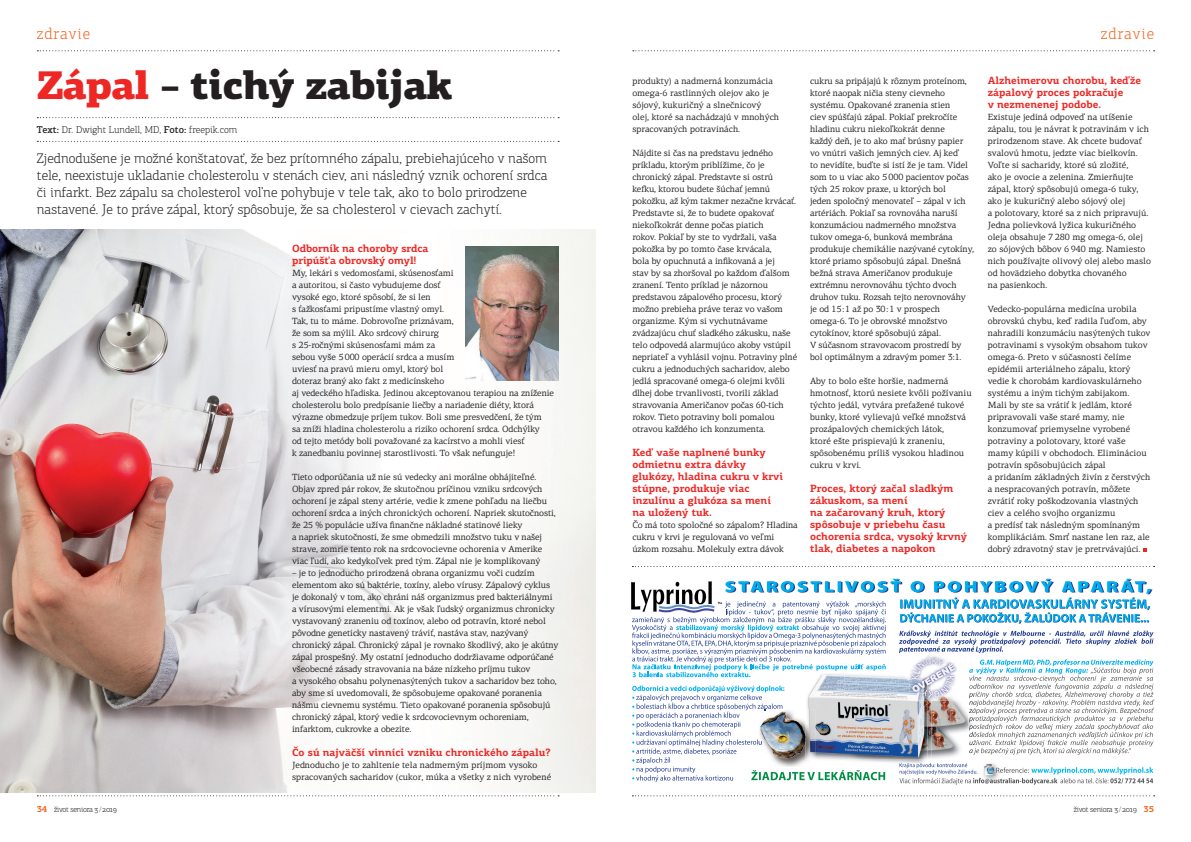
<style>
.page{position:relative;width:1191px;height:842px;background:#fff}
.page>*{position:absolute;margin:0;border:0;box-sizing:border-box;transform-origin:0 0}
.t1{font:900 40px "PF Centro Slab Pro";letter-spacing:-.03em;color:#231f20}
.t2{font:300 16px "PF Centro Slab Pro";letter-spacing:.06em;color:#f36421}
.t3{font:300 14px/17px "PF Centro Slab Pro";color:#231f20}
.t4{font:700 10.5px/12px "PF Centro Slab Pro";color:#ee2724}
.t5{font:300 10px "PF Centro Slab Pro";color:#231f20}
.t6{font:9px/12px "PF Centro Serif Pro";letter-spacing:-.01em;color:#231f20}
.t7{font:300 8px "PF Centro Slab Pro";letter-spacing:-.03em;color:#231f20}
.s1{color:#ee2724}
.s2{font-weight:500}
.s3{font-weight:700;font-size:9px;color:#f36421}
</style>
<div class="page">
<svg style="left:37px;top:795px;width:522px;height:1px"></svg>
<svg style="left:37px;top:50px;width:522px;height:1px"></svg>
<svg style="left:633px;top:50px;width:521px;height:1px"></svg>
<svg style="left:632px;top:795px;width:522px;height:1px"></svg>
<svg style="left:632px;top:566px;width:522px;height:1px"></svg>
<img style="left:0;top:229px;width:596px;height:564px">
<svg style="left:37px;top:117px;width:522px;height:1px"></svg>
<svg style="left:37px;top:141px;width:522px;height:1px"></svg>
<img style="left:466px;top:246px;width:92px;height:135px">
<svg style="left:632px;top:579px;width:522px;height:206px"></svg>
<svg style="left:1143px;top:548px;width:4px;height:4px"></svg>
<h2 class="t2" style="left:37px;top:24px;width:55px">zdravie</h2>
<h2 class="t2" style="left:1101px;top:24px;width:55px">zdravie</h2>
<h1 class="t1" style="left:37px;top:59px;width:417px"><span class="s1">Zápal</span> – tichý zabijak</h1>
<p class="t5" style="left:37px;top:123px;width:202px"><span class="s2">Text:</span> Dr. Dwight Lundell, MD, <span class="s2">Foto:</span> freepik.com</p>
<p class="t3" style="left:37px;top:150px;width:512px">Zjednodušene je možné konštatovať, že bez prítomného zápalu, prebiehajúceho v našom tele, neexistuje ukladanie cholesterolu v stenách ciev, ani následný vznik ochorení srdca či infarkt. Bez zápalu sa cholesterol voľne pohybuje v tele tak, ako to bolo prirodzene nastavené. Je to práve zápal, ktorý spôsobuje, že sa cholesterol v cievach zachytí.</p>
<p class="t4" style="left:987px;top:74px;width:155px">Alzheimerovu chorobu, keďže zápalový proces pokračuje<br>v nezmenenej podobe.</p>
<p class="t6" style="left:987px;top:111px;width:165px">Existuje jediná odpoveď na utíšenie zápalu, tou je návrat k potravinám v ich prirodzenom stave. Ak chcete budovať svalovú hmotu, jedzte viac bielkovín.<br>Voľte si sacharidy, ktoré sú zložité,<br>ako je ovocie a zelenina. Zmierňujte zápal, ktorý spôsobujú omega-6 tuky, ako je kukuričný alebo sójový olej<br>a polotovary, ktoré sa z nich pripravujú.<br>Jedna polievková lyžica kukuričného oleja obsahuje 7 280 mg omega-6, olej zo sójových bôbov 6 940 mg. Namiesto nich používajte olivový olej alebo maslo od hovädzieho dobytka chovaného<br>na pasienkoch.</p>
<p class="t6" style="left:987px;top:303px;width:164px">Vedecko-populárna medicína urobila obrovskú chybu, keď radila ľuďom, aby nahradili konzumáciu nasýtených tukov potravinami s vysokým obsahom tukov omega-6. Preto v súčasnosti čelíme epidémii arteriálneho zápalu, ktorý vedie k chorobám kardiovaskulárneho systému a iným tichým zabijakom.<br>Mali by ste sa vrátiť k jedlám, ktoré pripravovali vaše staré mamy, nie konzumovať priemyselne vyrobené potraviny a polotovary, ktoré vaše mamy kúpili v obchodoch. Elimináciou potravín spôsobujúcich zápal<br>a pridaním základných živín z čerstvých a nespracovaných potravín, môžete zvrátiť roky poškodzovania vlastných ciev a celého svojho organizmu<br>a predísť tak následným spomínaným komplikáciám. Smrť nastane len raz, ale dobrý zdravotný stav je pretrvávajúci.</p>
<p class="t6" style="left:810px;top:75px;width:165px">cukru sa pripájajú k rôznym proteínom, ktoré naopak ničia steny cievneho systému. Opakované zranenia stien<br>ciev spúšťajú zápal. Pokiaľ prekročíte hladinu cukru niekoľkokrát denne<br>každý deň, je to ako mať brúsny papier vo vnútri vašich jemných ciev. Aj keď<br>to nevidíte, buďte si istí že je tam. Videl som to u viac ako 5 000 pacientov počas tých 25 rokov praxe, u ktorých bol<br>jeden spoločný menovateľ – zápal v ich artériách. Pokiaľ sa rovnováha naruší konzumáciou nadmerného množstva tukov omega-6, bunková membrána produkuje chemikálie nazývané cytokíny, ktoré priamo spôsobujú zápal. Dnešná bežná strava Američanov produkuje extrémnu nerovnováhu týchto dvoch druhov tuku. Rozsah tejto nerovnováhy je od 15 : 1 až po 30 : 1 v prospech omega-6. To je obrovské množstvo cytokínov, ktoré spôsobujú zápal.<br>V súčasnom stravovacom prostredí by bol optimálnym a zdravým pomer 3:1.</p>
<p class="t6" style="left:810px;top:375px;width:163px">Aby to bolo ešte horšie, nadmerná hmotnosť, ktorú nesiete kvôli požívaniu týchto jedál, vytvára preťažené tukové bunky, ktoré vylievajú veľké množstvá prozápalových chemických látok,<br>ktoré ešte prispievajú k zraneniu, spôsobenému príliš vysokou hladinou cukru v krvi.</p>
<p class="t4" style="left:810px;top:483px;width:159px">Proces, ktorý začal sladkým zákuskom, sa mení<br>na začarovaný kruh, ktorý spôsobuje v priebehu času ochorenia srdca, vysoký krvný tlak, diabetes a napokon</p>
<p class="t6" style="left:632px;top:75px;width:148px">produkty) a nadmerná konzumácia omega-6 rastlinných olejov ako je sójový, kukuričný a slnečnicový olej, ktoré sa nachádzajú v mnohých spracovaných potravinách.</p>
<p class="t6" style="left:632px;top:147px;width:166px">Nájdite si čas na predstavu jedného príkladu, ktorým priblížime, čo je chronický zápal. Predstavte si ostrú kefku, ktorou budete šúchať jemnú pokožku, až kým takmer nezačne krvácať.<br>Predstavte si, že to budete opakovať niekoľkokrát denne počas piatich<br>rokov. Pokiaľ by ste to vydržali, vaša pokožka by po tomto čase krvácala,<br>bola by opuchnutá a infikovaná a jej<br>stav by sa zhoršoval po každom ďalšom zranení. Tento príklad je názornou predstavou zápalového procesu, ktorý možno prebieha práve teraz vo vašom organizme. Kým si vychutnávame zvádzajúcu chuť sladkého zákusku, naše telo odpovedá alarmujúco akoby vstúpil nepriateľ a vyhlásil vojnu. Potraviny plné cukru a jednoduchých sacharidov, alebo jedlá spracované omega-6 olejmi kvôli dlhej dobe trvanlivosti, tvorili základ stravovania Američanov počas 60-tich rokov. Tieto potraviny boli pomalou otravou každého ich konzumenta.</p>
<p class="t4" style="left:632px;top:447px;width:152px">Keď vaše naplnené bunky odmietnu extra dávky glukózy, hladina cukru v krvi stúpne, produkuje viac inzulínu a glukóza sa mení na uložený tuk.</p>
<p class="t6" style="left:632px;top:519px;width:167px">Čo má toto spoločné so zápalom? Hladina cukru v krvi je regulovaná vo veľmi úzkom rozsahu. Molekuly extra dávok</p>
<p class="t4" style="left:292px;top:243px;width:138px">Odborník na choroby srdca pripúšťa obrovský omyl!</p>
<p class="t6" style="left:292px;top:267px;width:264px">My, lekári s vedomosťami, skúsenosťami<br>a autoritou, si často vybudujeme dosť<br>vysoké ego, ktoré spôsobí, že si len<br>s ťažkosťami pripustíme vlastný omyl.<br>Tak, tu to máme. Dobrovoľne priznávam,<br>že som sa mýlil. Ako srdcový chirurg<br>s 25-ročnými skúsenosťami mám za<br>sebou vyše 5 000 operácií srdca a musím<br>uviesť na pravú mieru omyl, ktorý bol<br>doteraz braný ako fakt z medicínskeho<br>aj vedeckého hľadiska. Jedinou akceptovanou terapiou na zníženie cholesterolu bolo predpísanie liečby a nariadenie diéty, ktorá výrazne obmedzuje príjem tukov. Boli sme presvedčení, že tým<br>sa zníži hladina cholesterolu a riziko ochorení srdca. Odchýlky<br>od tejto metódy boli považované za kacírstvo a mohli viesť<br>k zanedbaniu povinnej starostlivosti. To však nefunguje!</p>
<p class="t6" style="left:292px;top:471px;width:265px">Tieto odporúčania už nie sú vedecky ani morálne obhájiteľné.<br>Objav zpred pár rokov, že skutočnou príčinou vzniku srdcových ochorení je zápal steny artérie, vedie k zmene pohľadu na liečbu ochorení srdca a iných chronických ochorení. Napriek skutočnosti, že 25 % populácie užíva finančne nákladné statinové lieky<br>a napriek skutočnosti, že sme obmedzili množstvo tuku v našej strave, zomrie tento rok na srdcovocievne ochorenia v Amerike viac ľudí, ako kedykoľvek pred tým. Zápal nie je komplikovaný</p>
<p class="t6" style="left:292px;top:567px;width:268px">– je to jednoducho prirodzená obrana organizmu voči cudzím elementom ako sú baktérie, toxíny, alebo vírusy. Zápalový cyklus je dokonalý v tom, ako chráni náš organizmus pred bakteriálnymi a vírusovými elementmi. Ak je však ľudský organizmus chronicky vystavovaný zraneniu od toxínov, alebo od potravín, ktoré nebol pôvodne geneticky nastavený tráviť, nastáva stav, nazývaný chronický zápal. Chronický zápal je rovnako škodlivý, ako je akútny zápal prospešný. My ostatní jednoducho dodržiavame odporúčané všeobecné zásady stravovania na báze nízkeho príjmu tukov<br>a vysokého obsahu polynenasýtených tukov a sacharidov bez toho, aby sme si uvedomovali, že spôsobujeme opakované poranenia nášmu cievnemu systému. Tieto opakované poranenia spôsobujú chronický zápal, ktorý vedie k srdcovocievnym ochoreniam, infarktom, cukrovke a obezite.</p>
<p class="t4" style="left:292px;top:747px;width:260px">Čo sú najväčší vinníci vzniku chronického zápalu?</p>
<p class="t6" style="left:292px;top:759px;width:261px">Jednoducho je to zahltenie tela nadmerným príjmom vysoko spracovaných sacharidov (cukor, múka a všetky z nich vyrobené</p>
<p class="t7" style="left:37px;top:805px;width:82px"><span class="s3">34</span> život seniora 3 / 2019</p>
<p class="t7" style="left:1073px;top:805px;width:82px">život seniora 3 / 2019 <span class="s3">35</span></p>
</div>
